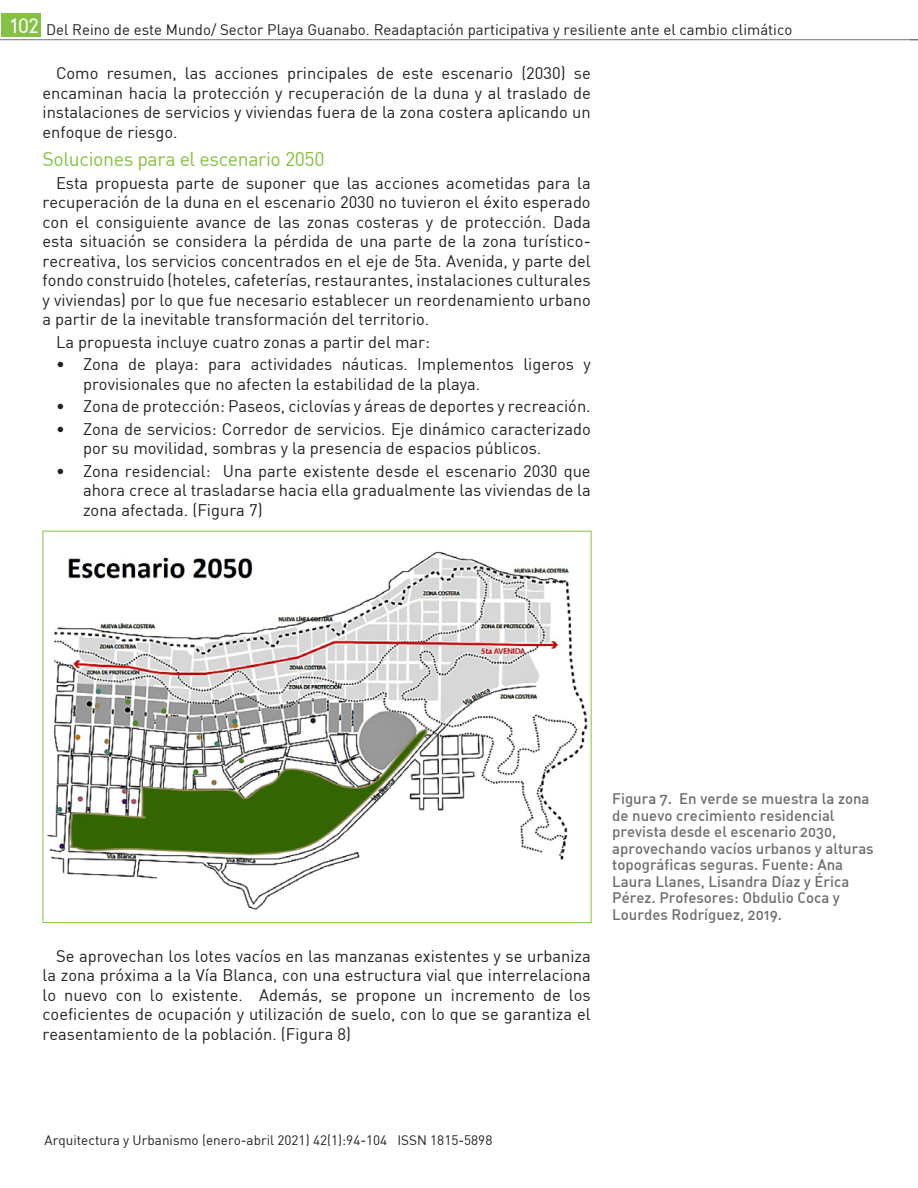
<style>
.page{position:relative;width:918px;height:1188px;background:#fff}
.page>*{position:absolute;margin:0;border:0;box-sizing:border-box;transform-origin:0 0}
.subtitulo_2{font:19.5px "DIN";letter-spacing:-.02em;color:#84c141}
.cuerpo_de_texto{font:16.5px/19.5px "DIN";color:#231f20;text-align:justify}
.pie_de_foto{font:15px/16.5px "DIN Medium Alternate";color:#6c6d70}
.t1{font:15px "DIN";color:#231f20}
.t2{font:13.5px "DIN";color:#231f20}
</style>
<div class="page">
<div style="left:1px;top:14px;width:39px;height:23px;background:#84c141"></div>
<hr style="left:0;top:39px;width:918px;height:1px;background:#6c6d70">
<img style="left:47px;top:551px;width:541px;height:359px">
<p class="t1" style="left:11px;top:20px;width:783px"><sup>102</sup> Del Reino de este Mundo/ Sector Playa Guanabo. Readaptación participativa y resiliente ante el cambio climático</p>
<p class="cuerpo_de_texto" style="left:43px;top:63px;width:550px;text-indent:14px">Como resumen, las acciones principales de este escenario (2030) se encaminan hacia la protección y recuperación de la duna y al traslado de instalaciones de servicios y viviendas fuera de la zona costera aplicando un enfoque de riesgo.</p>
<p class="subtitulo_2" style="left:43px;top:147px;width:284px">Soluciones para el escenario 2050</p>
<p class="cuerpo_de_texto" style="left:43px;top:173px;width:550px;text-indent:14px">Esta propuesta parte de suponer que las acciones acometidas para la recuperación de la duna en el escenario 2030 no tuvieron el éxito esperado con el consiguiente avance de las zonas costeras y de protección. Dada esta situación se considera la pérdida de una parte de la zona turístico&shy;recreativa, los servicios concentrados en el eje de 5ta. Avenida, y parte del fondo construido (hoteles, cafeterías, restaurantes, instalaciones culturales y viviendas) por lo que fue necesario establecer un reordenamiento urbano a partir de la inevitable transformación del territorio.</p>
<p class="cuerpo_de_texto" style="left:56px;top:332px;width:376px">La propuesta incluye cuatro zonas a partir del mar:</p>
<p class="cuerpo_de_texto" style="left:83px;top:354px;width:509px;text-indent:-27px">• Zona de playa: para actividades náuticas. Implementos ligeros y provisionales que no afecten la estabilidad de la playa.</p>
<p class="cuerpo_de_texto" style="left:56px;top:396px;width:536px">• Zona de protección: Paseos, ciclovías y áreas de deportes y recreación.</p>
<p class="cuerpo_de_texto" style="left:83px;top:419px;width:509px;text-indent:-27px">• Zona de servicios: Corredor de servicios. Eje dinámico caracterizado por su movilidad, sombras y la presencia de espacios públicos.</p>
<p class="cuerpo_de_texto" style="left:83px;top:461px;width:509px;text-indent:-27px">• Zona residencial: Una parte existente desde el escenario 2030 que ahora crece al trasladarse hacia ella gradualmente las viviendas de la zona afectada. (Figura 7)</p>
<p class="cuerpo_de_texto" style="left:43px;top:945px;width:550px;text-indent:14px">Se aprovechan los lotes vacíos en las manzanas existentes y se urbaniza la zona próxima a la Vía Blanca, con una estructura vial que interrelaciona lo nuevo con lo existente. Además, se propone un incremento de los coeficientes de ocupación y utilización de suelo, con lo que se garantiza el reasentamiento de la población. (Figura 8)</p>
<p class="pie_de_foto" style="left:612px;top:790px;width:263px">Figura 7. En verde se muestra la zona de nuevo crecimiento residencial prevista desde el escenario 2030, aprovechando vacíos urbanos y alturas topográficas seguras. Fuente: Ana Laura Llanes, Lisandra Díaz y Érica Pérez. Profesores: Obdulio Coca y Lourdes Rodríguez, 2019.</p>
<p class="t2" style="left:44px;top:1131px;width:449px">Arquitectura y Urbanismo (enero-abril 2021) 42(1):94-104 ISSN 1815-5898</p>
</div>
